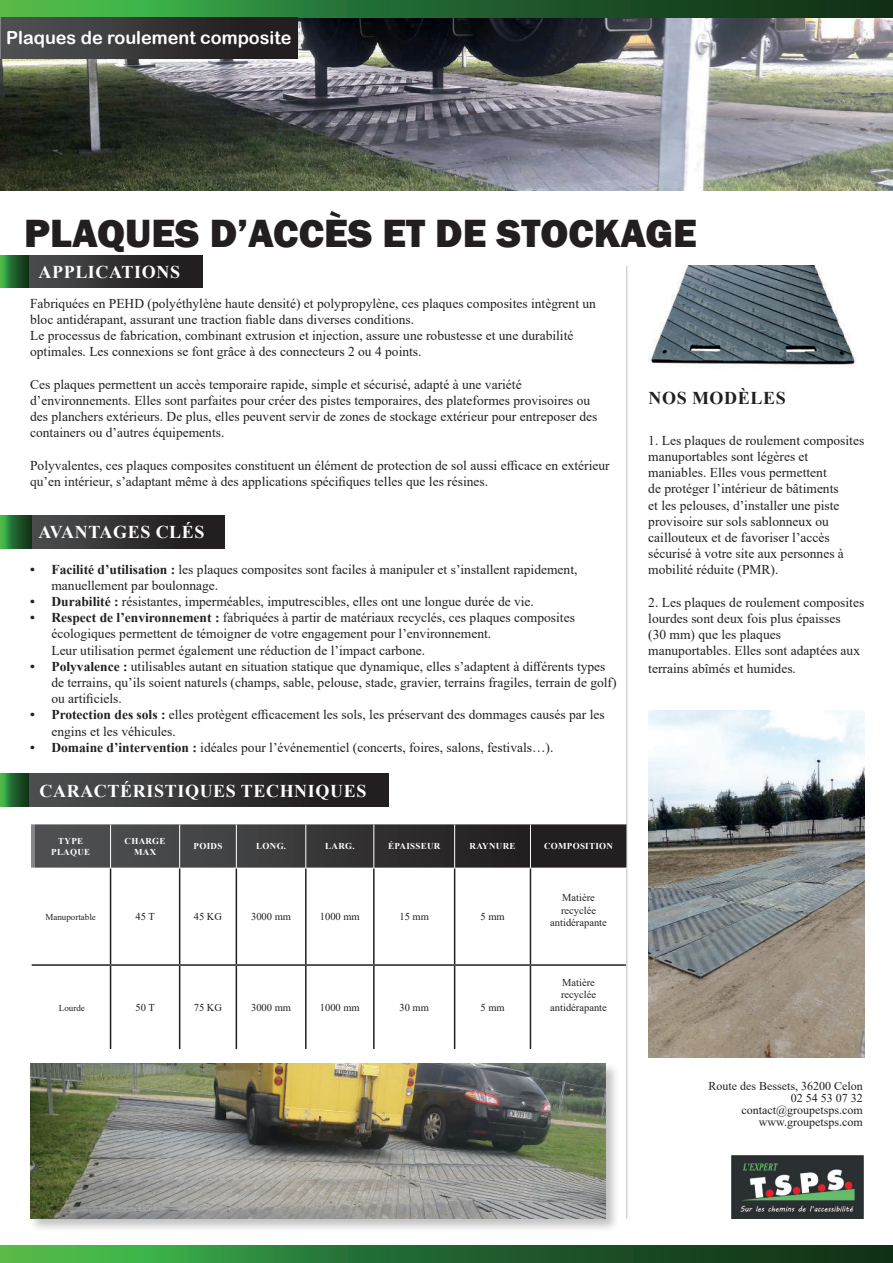
<style>
.page{position:relative;width:893px;height:1263px;background:#fff}
.page>*{position:absolute;margin:0;border:0;box-sizing:border-box;transform-origin:0 0}
.t1{font:800 40.5px "Franklin Gothic";color:#231f20}
.t2{font:700 18px "Times New Roman";letter-spacing:.035em;color:#fff}
.t3{font:18px "Arial Rounded MT Bold";color:#fff}
.t4{font:700 18px "Times New Roman";letter-spacing:.035em;color:#231f20}
.t5{font:13.5px/16.2px "Times New Roman";color:#231f20}
.t6{font:12px/12px "Times New Roman";color:#231f20;text-align:right}
.t7{font:10.5px/12.6px "Times New Roman";color:#231f20;text-align:center}
.t8{font:700 9px/10.8px "Times New Roman";letter-spacing:.035em;color:#fff;text-align:center}
.t9{font:9px "Times New Roman";color:#231f20}
.s1{font-weight:700}
</style>
<div class="page">
<div style="left:3px;top:774px;width:385px;height:32px;background:linear-gradient(to right,#515455,#1c1718)"></div>
<svg style="left:0;top:774px;width:28px;height:32px"></svg>
<svg style="left:31px;top:516px;width:193px;height:32px;background:#333132"></svg>
<svg style="left:0;top:516px;width:31px;height:32px"></svg>
<svg style="left:28px;top:255px;width:174px;height:33px;background:#323132"></svg>
<svg style="left:0;top:255px;width:28px;height:33px"></svg>
<img style="left:0;top:18px;width:893px;height:172px">
<svg style="left:0;top:0;width:893px;height:18px;background:#266b30"></svg>
<div style="left:0;top:18px;width:298px;height:40px;background:linear-gradient(to right,#515354,#1c1819)"></div>
<hr style="left:627px;top:266px;width:1px;height:952px;background:#bcbdc0">
<svg style="left:31px;top:824px;width:596px;height:44px;background:#3b393a"></svg>
<hr style="left:110px;top:824px;width:1px;height:44px;background:#fff">
<hr style="left:179px;top:824px;width:1px;height:44px;background:#fff">
<hr style="left:236px;top:824px;width:1px;height:44px;background:#fff">
<hr style="left:305px;top:824px;width:1px;height:44px;background:#fff">
<hr style="left:373px;top:824px;width:1px;height:44px;background:#fff">
<hr style="left:454px;top:824px;width:1px;height:44px;background:#fff">
<hr style="left:530px;top:824px;width:1px;height:44px;background:#fff">
<hr style="left:110px;top:868px;width:1px;height:96px;background:#231f20">
<hr style="left:110px;top:966px;width:1px;height:83px;background:#231f20">
<hr style="left:179px;top:868px;width:1px;height:96px;background:#231f20">
<hr style="left:179px;top:966px;width:1px;height:83px;background:#231f20">
<hr style="left:236px;top:868px;width:1px;height:96px;background:#231f20">
<hr style="left:236px;top:966px;width:1px;height:83px;background:#231f20">
<hr style="left:305px;top:868px;width:2px;height:96px;background:#231f20">
<hr style="left:305px;top:966px;width:2px;height:83px;background:#231f20">
<hr style="left:373px;top:868px;width:2px;height:96px;background:#231f20">
<hr style="left:454px;top:868px;width:1px;height:96px;background:#231f20">
<hr style="left:530px;top:868px;width:1px;height:96px;background:#231f20">
<hr style="left:373px;top:966px;width:2px;height:83px;background:#231f20">
<hr style="left:454px;top:966px;width:1px;height:83px;background:#231f20">
<hr style="left:530px;top:966px;width:1px;height:83px;background:#231f20">
<hr style="left:32px;top:964px;width:79px;height:2px;background:#231f20">
<hr style="left:111px;top:964px;width:69px;height:2px;background:#231f20">
<hr style="left:180px;top:964px;width:56px;height:2px;background:#231f20">
<hr style="left:236px;top:964px;width:70px;height:2px;background:#231f20">
<hr style="left:306px;top:964px;width:68px;height:2px;background:#231f20">
<hr style="left:374px;top:964px;width:81px;height:2px;background:#231f20">
<hr style="left:455px;top:964px;width:75px;height:2px;background:#231f20">
<hr style="left:530px;top:964px;width:96px;height:2px;background:#231f20">
<img style="left:648px;top:266px;width:208px;height:102px">
<img style="left:648px;top:711px;width:217px;height:347px">
<svg style="left:0;top:1245px;width:893px;height:18px;background:#276e30"></svg>
<div style="left:28px;top:1061px;width:592px;height:172px;background:#231f20;opacity:.28"></div>
<img style="left:30px;top:1064px;width:576px;height:154px">
<img style="left:732px;top:1156px;width:131px;height:62px">
<h2 class="t3" style="left:6px;top:31px;width:287px">Plaques de roulement composite</h2>
<h1 class="t1" style="left:24px;top:216px;width:674px">PLAQUES D’ACCÈS ET DE STOCKAGE</h1>
<h2 class="t2" style="left:38px;top:266px;width:143px">APPLICATIONS</h2>
<p class="t5" style="left:30px;top:296px;width:567px">Fabriquées en PEHD (polyéthylène haute densité) et polypropylène, ces plaques composites intègrent un bloc antidérapant, assurant une traction fiable dans diverses conditions.<br>Le processus de fabrication, combinant extrusion et injection, assure une robustesse et une durabilité optimales. Les connexions se font grâce à des connecteurs 2 ou 4 points.</p>
<p class="t5" style="left:30px;top:376px;width:569px">Ces plaques permettent un accès temporaire rapide, simple et sécurisé, adapté à une variété d’environnements. Elles sont parfaites pour créer des pistes temporaires, des plateformes provisoires ou des planchers extérieurs. De plus, elles peuvent servir de zones de stockage extérieur pour entreposer des containers ou d’autres équipements.</p>
<p class="t5" style="left:30px;top:457px;width:581px">Polyvalentes, ces plaques composites constituent un élément de protection de sol aussi efficace en extérieur qu’en intérieur, s’adaptant même à des applications spécifiques telles que les résines.</p>
<h2 class="t2" style="left:38px;top:526px;width:168px">AVANTAGES CLÉS</h2>
<p class="t5" style="left:51px;top:560px;width:528px;text-indent:-21px"><span class="s1">• Facilité d’utilisation :</span> les plaques composites sont faciles à manipuler et s’installent rapidement, manuellement par boulonnage.</p>
<p class="t5" style="left:30px;top:593px;width:505px"><span class="s1">• Durabilité :</span> résistantes, imperméables, imputrescibles, elles ont une longue durée de vie.</p>
<p class="t5" style="left:51px;top:609px;width:525px;text-indent:-21px"><span class="s1">• Respect de l’environnement :</span> fabriquées à partir de matériaux recyclés, ces plaques composites écologiques permettent de témoigner de votre engagement pour l’environnement.<br>Leur utilisation permet également une réduction de l’impact carbone.</p>
<p class="t5" style="left:51px;top:658px;width:567px;text-indent:-21px"><span class="s1">• Polyvalence :</span> utilisables autant en situation statique que dynamique, elles s’adaptent à différents types de terrains, qu’ils soient naturels (champs, sable, pelouse, stade, gravier, terrains fragiles, terrain de golf) ou artificiels.</p>
<p class="t5" style="left:51px;top:706px;width:555px;text-indent:-21px"><span class="s1">• Protection des sols :</span> elles protègent efficacement les sols, les préservant des dommages causés par les engins et les véhicules.</p>
<p class="t5" style="left:30px;top:739px;width:525px"><span class="s1">• Domaine d’intervention :</span> idéales pour l’événementiel (concerts, foires, salons, festivals…).</p>
<h2 class="t2" style="left:39px;top:784px;width:328px">CARACTÉRISTIQUES TECHNIQUES</h2>
<p class="t8" style="left:51px;top:836px;width:41px">TYPE<br>PLAQUE</p>
<p class="t8" style="left:125px;top:836px;width:43px">CHARGE<br>MAX</p>
<p class="t8" style="left:194px;top:842px;width:30px">POIDS</p>
<p class="t8" style="left:256px;top:842px;width:31px">LONG.</p>
<p class="t8" style="left:325px;top:842px;width:31px">LARG.</p>
<p class="t8" style="left:388px;top:842px;width:54px">ÉPAISSEUR</p>
<p class="t8" style="left:469px;top:842px;width:48px">RAYNURE</p>
<p class="t8" style="left:544px;top:842px;width:70px">COMPOSITION</p>
<h2 class="t4" style="left:649px;top:391px;width:139px">NOS MODÈLES</h2>
<p class="t5" style="left:648px;top:432px;width:217px">1. Les plaques de roulement composites manuportables sont légères et maniables. Elles vous permettent<br>de protéger l’intérieur de bâtiments<br>et les pelouses, d’installer une piste provisoire sur sols sablonneux ou caillouteux et de favoriser l’accès sécurisé à votre site aux personnes à mobilité réduite (PMR).</p>
<p class="t5" style="left:648px;top:594px;width:217px">2. Les plaques de roulement composites lourdes sont deux fois plus épaisses<br>(30 mm) que les plaques manuportables. Elles sont adaptées aux</p>
<p class="t5" style="left:648px;top:660px;width:149px">terrains abîmés et humides.</p>
<p class="t9" style="left:45px;top:913px;width:52px">Manuportable</p>
<p class="t7" style="left:136px;top:910px;width:21px">45 T</p>
<p class="t7" style="left:194px;top:910px;width:30px">45 KG</p>
<p class="t7" style="left:251px;top:911px;width:41px">3000 mm</p>
<p class="t7" style="left:320px;top:911px;width:41px">1000 mm</p>
<p class="t7" style="left:399px;top:910px;width:31px">15 mm</p>
<p class="t7" style="left:480px;top:910px;width:26px">5 mm</p>
<p class="t9" style="left:59px;top:1004px;width:27px">Lourde</p>
<p class="t7" style="left:136px;top:1001px;width:21px">50 T</p>
<p class="t7" style="left:194px;top:1001px;width:30px">75 KG</p>
<p class="t7" style="left:251px;top:1002px;width:41px">3000 mm</p>
<p class="t7" style="left:320px;top:1002px;width:41px">1000 mm</p>
<p class="t7" style="left:399px;top:1002px;width:31px">30 mm</p>
<p class="t7" style="left:480px;top:1001px;width:26px">5 mm</p>
<p class="t7" style="left:550px;top:892px;width:58px">Matière recyclée antidérapante</p>
<p class="t7" style="left:550px;top:977px;width:58px">Matière recyclée antidérapante</p>
<p class="t6" style="left:708px;top:1079px;width:156px">Route des Bessets, 36200 Celon<br>02 54 53 07 32 contact@groupetsps.com www.groupetsps.com</p>
</div>
